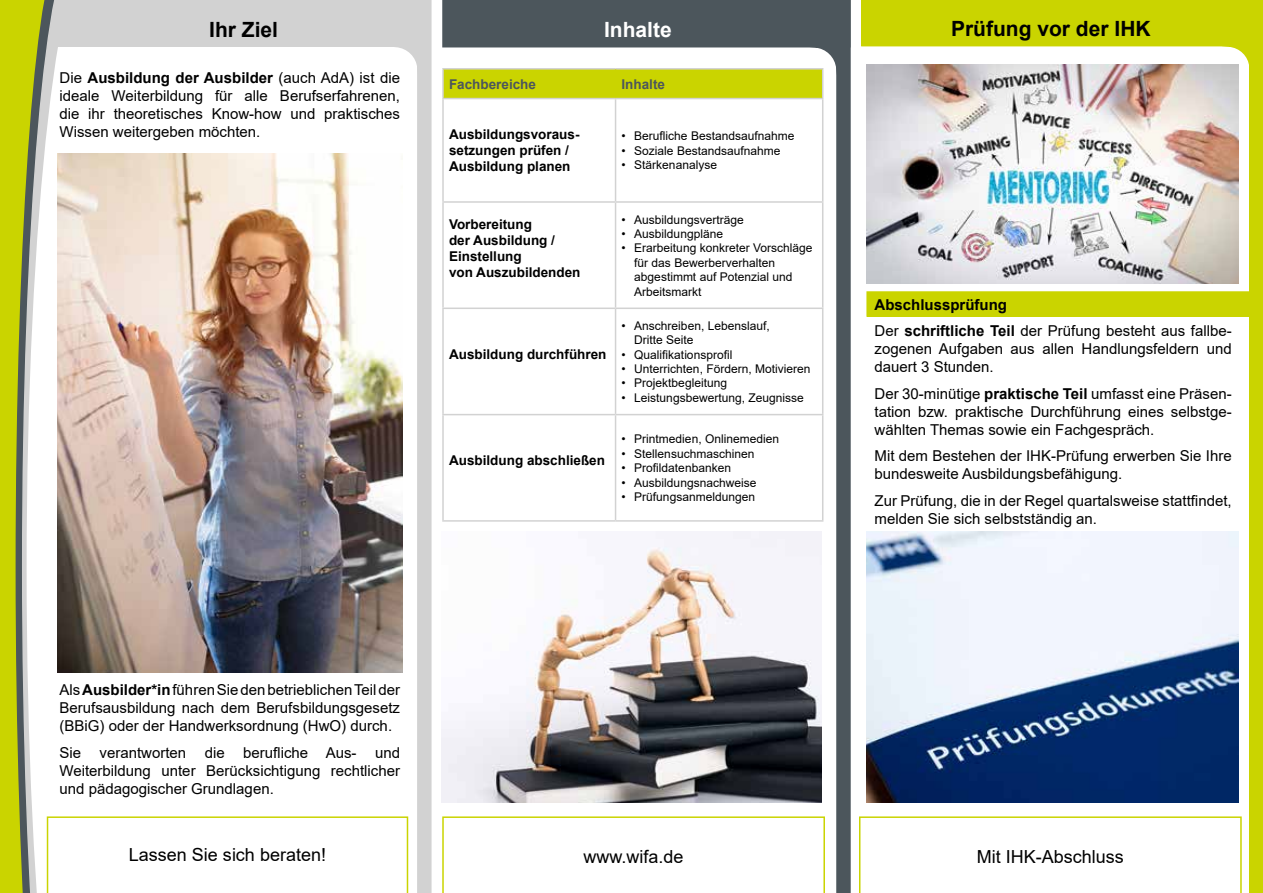
<style>
.page{position:relative;width:1263px;height:893px;background:#fff}
.page>*{position:absolute;margin:0;border:0;box-sizing:border-box;transform-origin:0 0}
.t1{font:700 21px "Arial";color:#000}
.t2{font:700 21px "Arial";color:#fff}
.t3{font:18px "Arial";color:#000}
.t4{font:15px/18px "Arial";color:#000;text-align:justify}
.t5{font:700 15px/26.5px "Arial";color:#000}
.t6{font:700 13.5px/16.2px "Arial";color:#000}
.t7{font:700 13.5px "Arial";color:#4c565c}
.t8{font:12px/14.4px "Arial";color:#000}
.s1{font-weight:700}
.s2{font-weight:400}
</style>
<div class="page">
<div style="left:0;top:0;width:100px;height:893px;background:#cad400"></div>
<svg style="left:16px;top:260px;width:6px;height:615px;fill:#4c565c"></svg>
<svg style="left:22px;top:168px;width:5px;height:725px;background:#949a90"></svg>
<svg style="left:27px;top:0;width:20px;height:893px;background:#dcdecd"></svg>
<img style="left:47px;top:0;width:1216px;height:893px">
<hr style="left:442px;top:98px;width:173px;height:1px;background:#d2d2d2">
<hr style="left:442px;top:99px;width:2px;height:102px;background:#d2d2d2">
<hr style="left:615px;top:98px;width:208px;height:1px;background:#d2d2d2">
<hr style="left:615px;top:99px;width:1px;height:102px;background:#d2d2d2">
<hr style="left:822px;top:99px;width:1px;height:102px;background:#d2d2d2">
<hr style="left:442px;top:201px;width:173px;height:2px;background:#d2d2d2">
<hr style="left:442px;top:203px;width:2px;height:105px;background:#d2d2d2">
<hr style="left:615px;top:201px;width:208px;height:2px;background:#d2d2d2">
<hr style="left:615px;top:203px;width:1px;height:105px;background:#d2d2d2">
<hr style="left:822px;top:203px;width:1px;height:105px;background:#d2d2d2">
<hr style="left:442px;top:308px;width:173px;height:1px;background:#d2d2d2">
<hr style="left:442px;top:309px;width:2px;height:105px;background:#d2d2d2">
<hr style="left:615px;top:308px;width:208px;height:1px;background:#d2d2d2">
<hr style="left:615px;top:309px;width:1px;height:105px;background:#d2d2d2">
<hr style="left:822px;top:309px;width:1px;height:105px;background:#d2d2d2">
<hr style="left:615px;top:415px;width:1px;height:105px;background:#d2d2d2">
<hr style="left:442px;top:414px;width:173px;height:1px;background:#d2d2d2">
<hr style="left:442px;top:415px;width:2px;height:105px;background:#d2d2d2">
<hr style="left:615px;top:414px;width:208px;height:1px;background:#d2d2d2">
<hr style="left:822px;top:415px;width:1px;height:105px;background:#d2d2d2">
<hr style="left:442px;top:520px;width:173px;height:2px;background:#d2d2d2">
<hr style="left:615px;top:520px;width:208px;height:2px;background:#d2d2d2">
<h1 class="t1" style="left:209px;top:15px;width:70px">Ihr Ziel</h1>
<h1 class="t2" style="left:604px;top:15px;width:69px">Inhalte</h1>
<h1 class="t1" style="left:951px;top:14px;width:201px">Prüfung vor der IHK</h1>
<p class="t4" style="left:60px;top:69px;width:342px">Die <span class="s1">Ausbildung der Ausbilder</span> (auch AdA) ist die ideale Weiterbildung für alle Berufserfahrenen, die ihr theoretisches Know-how und praktisches Wissen weitergeben möchten.</p>
<p class="t7" style="left:449px;top:74px;width:89px">Fachbereiche</p>
<p class="t7" style="left:621px;top:74px;width:45px">Inhalte</p>
<p class="t6" style="left:449px;top:126px;width:132px">Ausbildungsvoraus&shy;setzungen prüfen /<br>Ausbildung planen</p>
<p class="t8" style="left:621px;top:129px;width:174px">• Berufliche Bestandsaufnahme</p>
<p class="t8" style="left:621px;top:143px;width:160px">• Soziale Bestandsaufnahme</p>
<p class="t8" style="left:621px;top:158px;width:97px">• Stärkenanalyse</p>
<p class="t6" style="left:449px;top:216px;width:133px">Vorbereitung<br>der Ausbildung /<br>Einstellung<br>von Auszubildenden</p>
<p class="t8" style="left:621px;top:212px;width:124px">• Ausbildungsverträge</p>
<p class="t8" style="left:621px;top:226px;width:103px">• Ausbildungpläne</p>
<p class="t8" style="left:634px;top:241px;width:180px;text-indent:-13px">• Erarbeitung konkreter Vorschläge für das Bewerberverhalten abgestimmt auf Potenzial und<br>Arbeitsmarkt</p>
<p class="t6" style="left:449px;top:346px;width:159px">Ausbildung durchführen</p>
<p class="t6" style="left:449px;top:453px;width:158px">Ausbildung abschließen</p>
<p class="t8" style="left:634px;top:318px;width:137px;text-indent:-13px">• Anschreiben, Lebenslauf,<br>Dritte Seite</p>
<p class="t8" style="left:621px;top:347px;width:112px">• Qualifikationsprofil</p>
<p class="t8" style="left:621px;top:361px;width:190px">• Unterrichten, Fördern, Motivieren</p>
<p class="t8" style="left:621px;top:376px;width:107px">• Projektbegleitung</p>
<p class="t8" style="left:621px;top:390px;width:184px">• Leistungsbewertung, Zeugnisse</p>
<p class="t8" style="left:621px;top:432px;width:159px">• Printmedien, Onlinemedien</p>
<p class="t8" style="left:621px;top:446px;width:134px">• Stellensuchmaschinen</p>
<p class="t8" style="left:621px;top:461px;width:111px">• Profildatenbanken</p>
<p class="t8" style="left:621px;top:475px;width:136px">• Ausbildungsnachweise</p>
<p class="t8" style="left:621px;top:489px;width:135px">• Prüfungsanmeldungen</p>
<p class="t5" style="left:874px;top:291px;width:359px">Abschlussprüfung<br><span class="s2">Der</span> schriftliche Teil <span class="s2">der Prüfung besteht aus fallbe-</span></p>
<p class="t4" style="left:874px;top:340px;width:359px">zogenen Aufgaben aus allen Handlungsfeldern und dauert 3 Stunden.</p>
<p class="t4" style="left:874px;top:384px;width:359px">Der 30-minütige <span class="s1">praktische Teil</span> umfasst eine Präsen&shy;tation bzw. praktische Durchführung eines selbstge&shy;wählten Themas sowie ein Fachgespräch.</p>
<p class="t4" style="left:874px;top:447px;width:359px">Mit dem Bestehen der IHK-Prüfung erwerben Sie Ihre bundesweite Ausbildungsbefähigung.</p>
<p class="t4" style="left:874px;top:491px;width:359px">Zur Prüfung, die in der Regel quartalsweise stattfindet, melden Sie sich selbstständig an.</p>
<p class="t4" style="left:60px;top:681px;width:342px">Als <span class="s1">Ausbilder*in</span> führen Sie den betrieblichen Teil der Berufsausbildung nach dem Berufsbildungsgesetz (BBiG) oder der Handwerksordnung (HwO) durch.</p>
<p class="t4" style="left:60px;top:743px;width:342px">Sie verantworten die berufliche Aus- und Weiterbildung unter Berücksichtigung rechtlicher und pädagogischer Grundlagen.</p>
<p class="t3" style="left:129px;top:842px;width:199px">Lassen Sie sich beraten!</p>
<p class="t3" style="left:584px;top:844px;width:102px">www.wifa.de</p>
<p class="t3" style="left:977px;top:844px;width:149px">Mit IHK-Abschluss</p>
</div>
